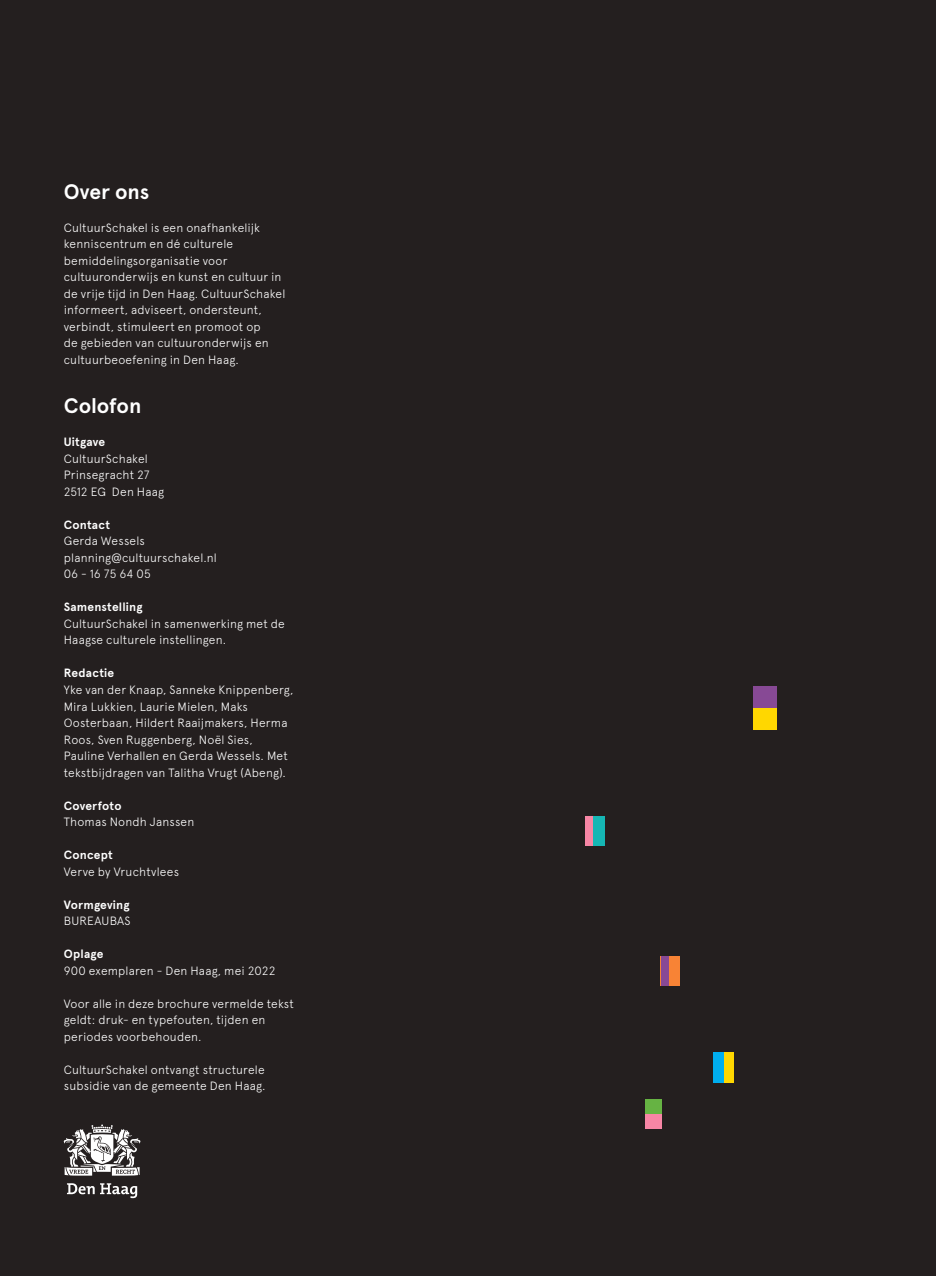
<style>
.page{position:relative;width:936px;height:1276px;background:#fff}
.page>*{position:absolute;margin:0;border:0;box-sizing:border-box;transform-origin:0 0}
.t1{font:700 21px "Apercu";letter-spacing:-.005em;color:#fff}
.t2{font:300 12px/16.5px "Apercu";letter-spacing:.015em;color:#fff}
.t3{font:700 12px "Apercu";letter-spacing:.015em;color:#fff}
</style>
<div class="page">
<div style="left:0;top:0;width:935px;height:1276px;background:#241f1f"></div>
<svg style="left:67px;top:1183px;width:70px;height:15px"></svg>
<svg style="left:63px;top:1124px;width:78px;height:51px"></svg>
<div style="left:753px;top:707px;width:24px;height:22px;background:#ffd700"></div>
<div style="left:753px;top:686px;width:24px;height:21px;background:#874995"></div>
<div style="left:661px;top:956px;width:19px;height:29px;background:#f88335"></div>
<div style="left:661px;top:956px;width:7px;height:29px;background:#874995"></div>
<div style="left:585px;top:816px;width:19px;height:29px;background:#16b6b4"></div>
<div style="left:585px;top:816px;width:8px;height:29px;background:#f786a5"></div>
<div style="left:713px;top:1052px;width:20px;height:30px;background:#ffd700"></div>
<div style="left:713px;top:1052px;width:10px;height:30px;background:#00aeef"></div>
<div style="left:645px;top:1099px;width:16px;height:29px;background:#66b343"></div>
<div style="left:645px;top:1114px;width:16px;height:14px;background:#f786a5"></div>
<h1 class="t1" style="left:64px;top:179px;width:87px">Over ons</h1>
<p class="t2" style="left:64px;top:219px;width:223px">CultuurSchakel is een onafhankelijk kenniscentrum en dé culturele bemiddelingsorganisatie voor cultuuronderwijs en kunst en cultuur in de vrije tijd in Den Haag. CultuurSchakel informeert, adviseert, ondersteunt, verbindt, stimuleert en promoot op<br>de gebieden van cultuuronderwijs en cultuurbeoefening in Den Haag.</p>
<h1 class="t1" style="left:64px;top:393px;width:79px">Colofon</h1>
<p class="t3" style="left:64px;top:435px;width:43px">Uitgave</p>
<p class="t2" style="left:64px;top:450px;width:102px">CultuurSchakel<br>Prinsegracht 27<br>2512 EG Den Haag</p>
<p class="t3" style="left:64px;top:517px;width:48px">Contact</p>
<p class="t2" style="left:64px;top:533px;width:154px">Gerda Wessels planning@cultuurschakel.nl<br>06 - 16 75 64 05</p>
<p class="t3" style="left:64px;top:600px;width:80px">Samenstelling</p>
<p class="t2" style="left:64px;top:615px;width:222px">CultuurSchakel in samenwerking met de<br>Haagse culturele instellingen.</p>
<p class="t3" style="left:64px;top:666px;width:52px">Redactie</p>
<p class="t2" style="left:64px;top:681px;width:231px">Yke van der Knaap, Sanneke Knippenberg, Mira Lukkien, Laurie Mielen, Maks Oosterbaan, Hildert Raaijmakers, Herma Roos, Sven Ruggenberg, Noël Sies, Pauline Verhallen en Gerda Wessels. Met tekstbijdragen van Talitha Vrugt (Abeng).</p>
<p class="t3" style="left:64px;top:798px;width:59px">Coverfoto</p>
<p class="t2" style="left:64px;top:813px;width:132px">Thomas Nondh Janssen</p>
<p class="t3" style="left:64px;top:847px;width:51px">Concept</p>
<p class="t2" style="left:64px;top:863px;width:117px">Verve by Vruchtvlees</p>
<p class="t3" style="left:64px;top:897px;width:67px">Vormgeving</p>
<p class="t2" style="left:64px;top:912px;width:68px">BUREAUBAS</p>
<p class="t3" style="left:64px;top:946px;width:41px">Oplage</p>
<p class="t2" style="left:64px;top:962px;width:213px">900 exemplaren - Den Haag, mei 2022</p>
<p class="t2" style="left:64px;top:995px;width:232px">Voor alle in deze brochure vermelde tekst geldt: druk- en typefouten, tijden en periodes voorbehouden.</p>
<p class="t2" style="left:64px;top:1061px;width:203px">CultuurSchakel ontvangt structurele subsidie van de gemeente Den Haag.</p>
</div>
